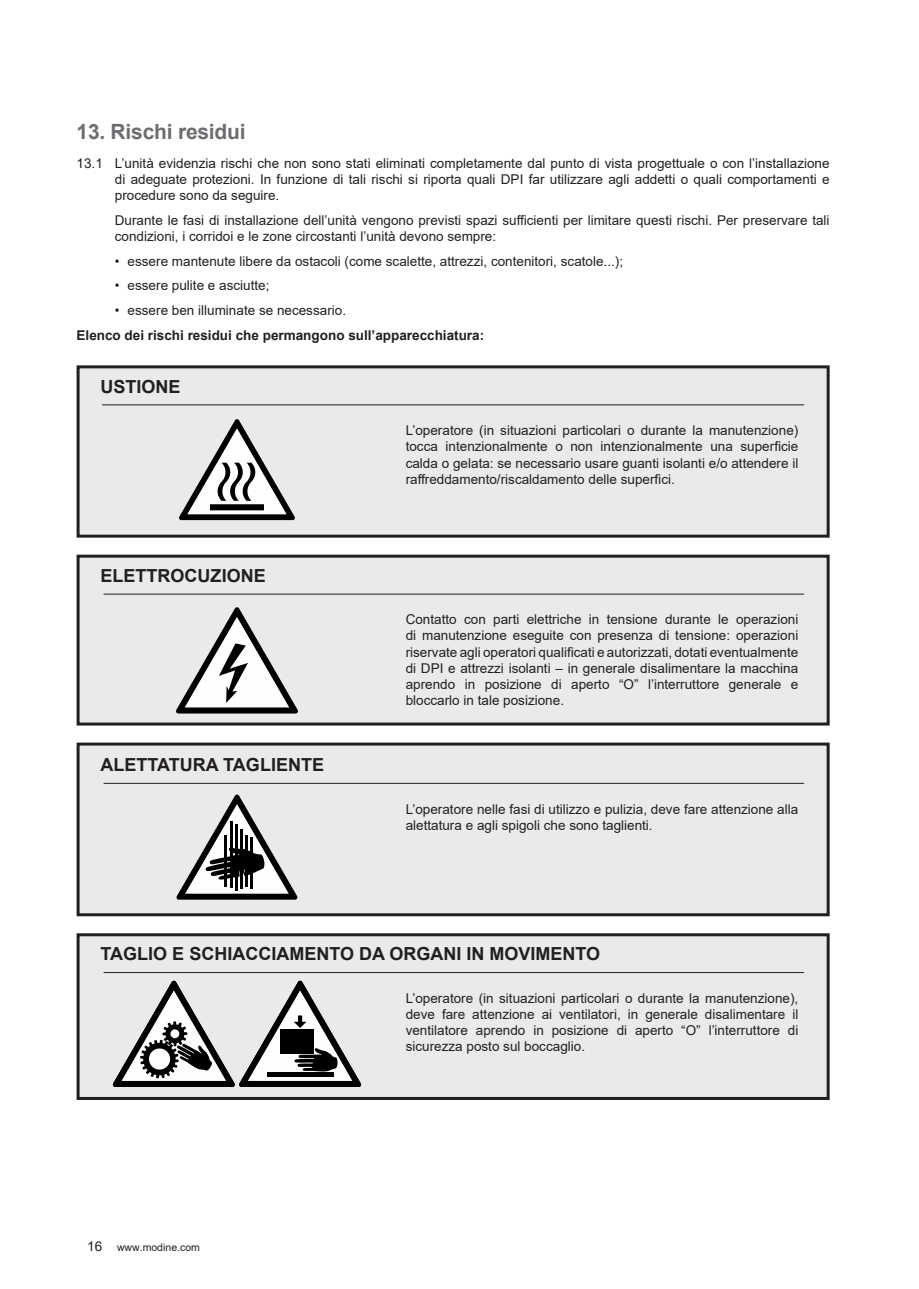
<style>
.page{position:relative;width:919px;height:1289px;background:#fff}
.page>*{position:absolute;margin:0;border:0;box-sizing:border-box;transform-origin:0 0}
.t1{font:700 21px "Arial";letter-spacing:-.01em;color:#6c6d70}
.Dati_figure_12pt_bold{font:700 18px "Arial";color:#231f20}
.Dati_figure_9pt_no_rientri_giust{font:13.5px/16.2px "Arial";color:#231f20;text-align:justify}
.Corpo_non_elenco_allineato{font:13.5px/16.2px "Arial";color:#231f20}
.Corpo_non_elenco_bold{font:700 13.5px "Arial";color:#231f20}
.t2{font:10.5px "Arial";color:#231f20}
.s1{font-size:13.5px}
</style>
<div class="page">
<div style="left:78px;top:556px;width:750px;height:168px;background:#e9eaeb"></div>
<div style="left:77px;top:554px;width:752px;height:171px;border:3px solid #231f20"></div>
<svg style="left:176px;top:607px;width:122px;height:106px"></svg>
<hr style="left:104px;top:594px;width:700px;height:1px;background:#231f20">
<div style="left:78px;top:744px;width:750px;height:170px;background:#e9eaeb"></div>
<div style="left:77px;top:742px;width:752px;height:174px;border:3px solid #231f20"></div>
<svg style="left:176px;top:794px;width:121px;height:105px"></svg>
<hr style="left:230px;top:821px;width:2px;height:66px;background:#000">
<hr style="left:235px;top:824px;width:2px;height:66px;background:#000">
<hr style="left:240px;top:828px;width:2px;height:60px;background:#000">
<hr style="left:245px;top:834px;width:2px;height:52px;background:#000">
<hr style="left:250px;top:836px;width:3px;height:52px;background:#000">
<hr style="left:225px;top:834px;width:2px;height:52px;background:#000">
<hr style="left:104px;top:783px;width:700px;height:1px;background:#231f20">
<div style="left:78px;top:367px;width:750px;height:169px;background:#e9eaeb"></div>
<div style="left:77px;top:365px;width:752px;height:172px;border:3px solid #231f20"></div>
<svg style="left:179px;top:419px;width:116px;height:101px"></svg>
<hr style="left:102px;top:404px;width:702px;height:1px;background:#231f20">
<div style="left:78px;top:934px;width:750px;height:164px;background:#e9eaeb"></div>
<div style="left:77px;top:933px;width:752px;height:166px;border:3px solid #231f20"></div>
<svg style="left:113px;top:980px;width:248px;height:106px"></svg>
<hr style="left:104px;top:972px;width:700px;height:1px;background:#231f20">
<p class="t1" style="left:77px;top:116px;width:171px">13. Rischi residui</p>
<p class="Dati_figure_9pt_no_rientri_giust" style="left:115px;top:155px;width:716px;text-indent:-38px">13.1 L’unità evidenzia rischi che non sono stati eliminati completamente dal punto di vista progettuale o con l’installazione di adeguate protezioni. In funzione di tali rischi si riporta quali DPI far utilizzare agli addetti o quali comportamenti e procedure sono da seguire.</p>
<p class="Corpo_non_elenco_allineato" style="left:115px;top:212px;width:716px">Durante le fasi di installazione dell’unità vengono previsti spazi sufficienti per limitare questi rischi. Per preservare tali condizioni, i corridoi e le zone circostanti l’unità devono sempre:</p>
<p class="Dati_figure_9pt_no_rientri_giust" style="left:115px;top:253px;width:509px">• essere mantenute libere da ostacoli (come scalette, attrezzi, contenitori, scatole...);</p>
<p class="Dati_figure_9pt_no_rientri_giust" style="left:115px;top:277px;width:156px">• essere pulite e asciutte;</p>
<p class="Dati_figure_9pt_no_rientri_giust" style="left:115px;top:302px;width:233px">• essere ben illuminate se necessario.</p>
<p class="Corpo_non_elenco_bold" style="left:77px;top:325px;width:409px">Elenco dei rischi residui che permangono sull’apparecchiatura:</p>
<p class="Dati_figure_12pt_bold" style="left:101px;top:374px;width:82px">USTIONE</p>
<p class="Dati_figure_12pt_bold" style="left:101px;top:563px;width:167px">ELETTROCUZIONE</p>
<p class="Dati_figure_12pt_bold" style="left:101px;top:752px;width:225px">ALETTATURA TAGLIENTE</p>
<p class="Dati_figure_9pt_no_rientri_giust" style="left:405px;top:422px;width:394px">L’operatore (in situazioni particolari o durante la manutenzione) tocca intenzionalmente o non intenzionalmente una superficie calda o gelata: se necessario usare guanti isolanti e/o attendere il raffreddamento/riscaldamento delle superfici.</p>
<p class="Dati_figure_9pt_no_rientri_giust" style="left:405px;top:611px;width:394px">Contatto con parti elettriche in tensione durante le operazioni di manutenzione eseguite con presenza di tensione: operazioni riservate agli operatori qualificati e autorizzati, dotati eventualmente di DPI e attrezzi isolanti – in generale disalimentare la macchina aprendo in posizione di aperto “O” l’interruttore generale e bloccarlo in tale posizione.</p>
<p class="Dati_figure_9pt_no_rientri_giust" style="left:405px;top:801px;width:394px">L’operatore nelle fasi di utilizzo e pulizia, deve fare attenzione alla alettatura e agli spigoli che sono taglienti.</p>
<p class="Dati_figure_12pt_bold" style="left:101px;top:941px;width:501px">TAGLIO E SCHIACCIAMENTO DA ORGANI IN MOVIMENTO</p>
<p class="Dati_figure_9pt_no_rientri_giust" style="left:405px;top:989px;width:394px">L’operatore (in situazioni particolari o durante la manutenzione), deve fare attenzione ai ventilatori, in generale disalimentare il ventilatore aprendo in posizione di aperto “O” l’interruttore di sicurezza posto sul boccaglio.</p>
<p class="t2" style="left:87px;top:1239px;width:114px"><span class="s1">16</span> www.modine.com</p>
</div>
